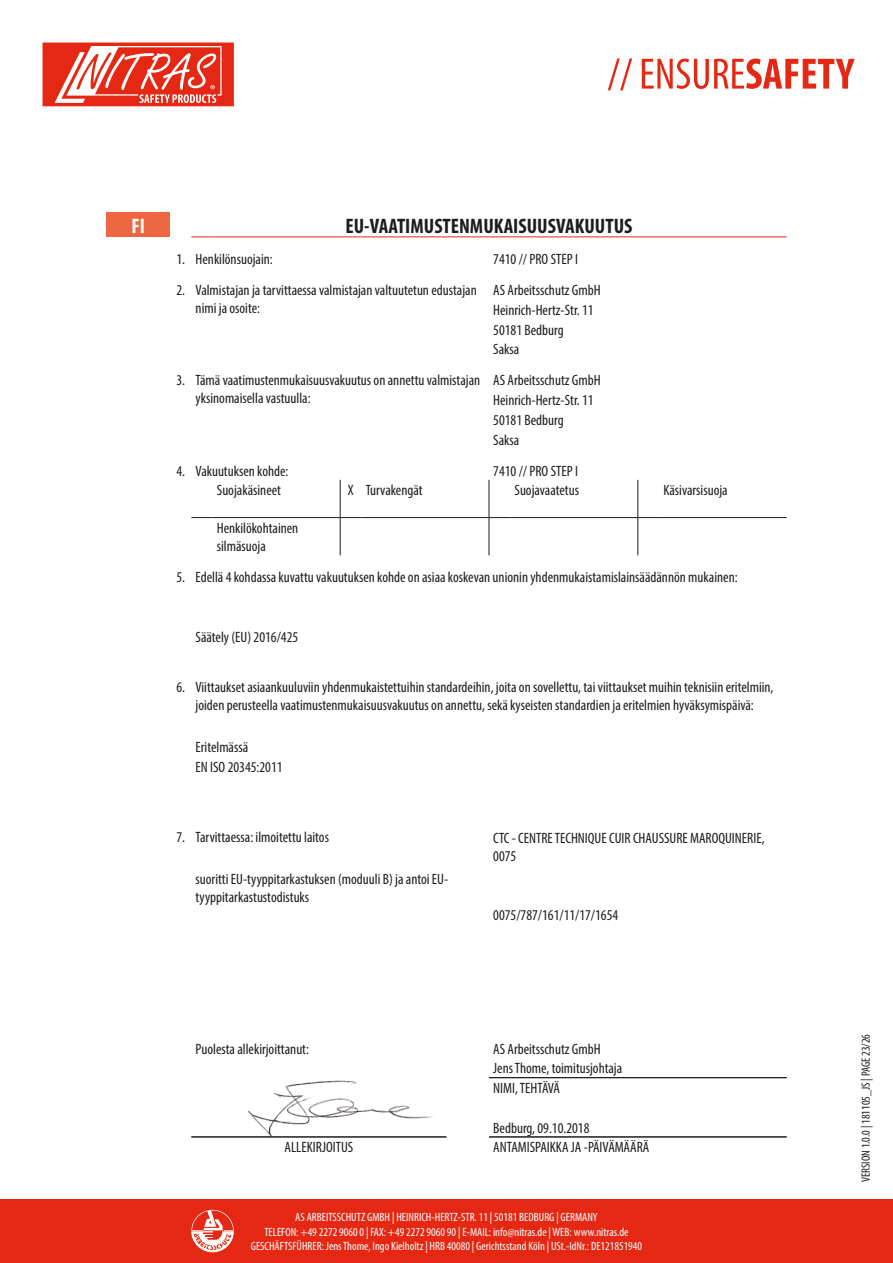
<style>
.page{position:relative;width:893px;height:1263px;background:#fff}
.page>*{position:absolute;margin:0;border:0;box-sizing:border-box;transform-origin:0 0}
.t1{font:700 condensed 21px "Myriad Pro";color:#1d1d1b}
.t2{font:700 condensed 21px "Myriad Pro";color:#fff}
.t3{font:condensed 15px/18px "Myriad Pro";color:#1d1d1b}
.t4{font:condensed 12px/14.4px "Myriad Pro";color:#fff;text-align:center}
.t5{font:condensed 12px "Myriad Pro";color:#1d1d1b}
</style>
<div class="page">
<div style="left:0;top:1199px;width:893px;height:64px;background:#e52813"></div>
<svg style="left:608px;top:58px;width:247px;height:32px"></svg>
<svg style="left:191px;top:1210px;width:43px;height:42px"></svg>
<svg style="left:43px;top:43px;width:191px;height:63px"></svg>
<img style="left:248px;top:1080px;width:186px;height:56px">
<div style="left:106px;top:213px;width:64px;height:24px;background:#ed6842"></div>
<svg style="left:191px;top:236px;width:22px;height:1px"></svg>
<hr style="left:213px;top:236px;width:127px;height:1px;background:#e52813">
<svg style="left:340px;top:236px;width:21px;height:1px"></svg>
<hr style="left:361px;top:236px;width:128px;height:1px;background:#e52813">
<svg style="left:489px;top:236px;width:21px;height:1px"></svg>
<hr style="left:510px;top:236px;width:128px;height:1px;background:#e52813">
<svg style="left:638px;top:236px;width:21px;height:1px"></svg>
<hr style="left:659px;top:236px;width:128px;height:1px;background:#e52813">
<hr style="left:340px;top:480px;width:1px;height:37px;background:#1d1d1b">
<hr style="left:489px;top:480px;width:1px;height:37px;background:#1d1d1b">
<hr style="left:637px;top:480px;width:1px;height:37px;background:#1d1d1b">
<hr style="left:340px;top:518px;width:1px;height:37px;background:#1d1d1b">
<svg style="left:489px;top:517px;width:21px;height:1px"></svg>
<hr style="left:489px;top:518px;width:1px;height:37px;background:#1d1d1b">
<hr style="left:510px;top:517px;width:128px;height:1px;background:#1d1d1b">
<hr style="left:637px;top:518px;width:1px;height:37px;background:#1d1d1b">
<svg style="left:638px;top:517px;width:21px;height:1px"></svg>
<hr style="left:659px;top:517px;width:128px;height:1px;background:#1d1d1b">
<svg style="left:191px;top:517px;width:22px;height:1px"></svg>
<hr style="left:213px;top:517px;width:127px;height:1px;background:#1d1d1b">
<svg style="left:340px;top:517px;width:21px;height:1px"></svg>
<hr style="left:361px;top:517px;width:128px;height:1px;background:#1d1d1b">
<hr style="left:191px;top:1136px;width:255px;height:1px;background:#1d1d1b">
<hr style="left:489px;top:1077px;width:298px;height:1px;background:#1d1d1b">
<hr style="left:489px;top:1136px;width:298px;height:1px;background:#1d1d1b">
<p class="t2" style="left:131px;top:212px;width:15px">FI</p>
<p class="t1" style="left:345px;top:212px;width:288px">EU-VAATIMUSTENMUKAISUUSVAKUUTUS</p>
<p class="t3" style="left:176px;top:250px;width:10px">1.</p>
<p class="t3" style="left:196px;top:250px;width:79px">Henkilönsuojain:</p>
<p class="t3" style="left:176px;top:281px;width:10px">2.</p>
<p class="t3" style="left:196px;top:281px;width:283px">Valmistajan ja tarvittaessa valmistajan valtuutetun edustajan nimi ja osoite:</p>
<p class="t3" style="left:493px;top:340px;width:28px">Saksa</p>
<p class="t3" style="left:176px;top:371px;width:10px">3.</p>
<p class="t3" style="left:196px;top:371px;width:286px">Tämä vaatimustenmukaisuusvakuutus on annettu valmistajan yksinomaisella vastuulla:</p>
<p class="t3" style="left:493px;top:430px;width:28px">Saksa</p>
<p class="t3" style="left:176px;top:461px;width:10px">4.</p>
<p class="t3" style="left:196px;top:461px;width:94px">Vakuutuksen kohde:</p>
<p class="t3" style="left:217px;top:481px;width:66px">Suojakäsineet</p>
<p class="t3" style="left:366px;top:481px;width:58px">Turvakengät</p>
<p class="t3" style="left:514px;top:481px;width:66px">Suojavaatetus</p>
<p class="t3" style="left:663px;top:481px;width:66px">Käsivarsisuoja</p>
<p class="t3" style="left:217px;top:519px;width:83px">Henkilökohtainen silmäsuoja</p>
<p class="t3" style="left:176px;top:568px;width:10px">5.</p>
<p class="t3" style="left:196px;top:568px;width:544px">Edellä 4 kohdassa kuvattu vakuutuksen kohde on asiaa koskevan unionin yhdenmukaistamislainsäädännön mukainen:</p>
<h1 class="t2" style="left:129px;top:212px;width:20px">DE</h1>
<p class="t3" style="left:493px;top:243px;width:109px;line-height:31px">7410 // PRO STEP I<br>AS Arbeitsschutz GmbH</p>
<p class="t3" style="left:493px;top:300px;width:102px;line-height:19.8px">Heinrich-Hertz-Str. 11<br>50181 Bedburg</p>
<p class="t3" style="left:493px;top:370px;width:109px;line-height:19.8px">AS Arbeitsschutz GmbH<br>Heinrich-Hertz-Str. 11<br>50181 Bedburg</p>
<p class="t3" style="left:493px;top:461px;width:86px">7410 // PRO STEP I</p>
<p class="t3" style="left:348px;top:481px;width:7px">X</p>
<p class="t3" style="left:196px;top:627px;width:104px">Säätely (EU) 2016/425</p>
<p class="t3" style="left:176px;top:678px;width:10px">6.</p>
<p class="t3" style="left:196px;top:678px;width:579px">Viittaukset asiaankuuluviin yhdenmukaistettuihin standardeihin, joita on sovellettu, tai viittaukset muihin teknisiin eritelmiin, joiden perusteella vaatimustenmukaisuusvakuutus on annettu, sekä kyseisten standardien ja eritelmien hyväksymispäivä:</p>
<p class="t3" style="left:196px;top:738px;width:54px">Eritelmässä</p>
<p class="t3" style="left:196px;top:758px;width:88px">EN ISO 20345:2011</p>
<p class="t3" style="left:176px;top:828px;width:10px">7.</p>
<p class="t3" style="left:196px;top:828px;width:135px">Tarvittaessa: ilmoitettu laitos</p>
<p class="t3" style="left:196px;top:869px;width:254px">suoritti EU-tyyppitarkastuksen (moduuli B) ja antoi EU&shy;tyyppitarkastustodistuks</p>
<p class="t3" style="left:493px;top:828px;width:273px">CTC - CENTRE TECHNIQUE CUIR CHAUSSURE MAROQUINERIE,<br>0075</p>
<p class="t3" style="left:493px;top:906px;width:127px">0075/787/161/11/17/1654</p>
<p class="t3" style="left:196px;top:1039px;width:115px">Puolesta allekirjoittanut:</p>
<p class="t3" style="left:493px;top:1039px;width:109px">AS Arbeitsschutz GmbH</p>
<p class="t3" style="left:493px;top:1059px;width:130px">Jens Thome, toimitusjohtaja</p>
<p class="t3" style="left:493px;top:1079px;width:68px">NIMI, TEHTÄVÄ</p>
<p class="t3" style="left:493px;top:1118px;width:98px">Bedburg, 09.10.2018</p>
<p class="t3" style="left:285px;top:1138px;width:70px">ALLEKIRJOITUS</p>
<p class="t3" style="left:493px;top:1138px;width:158px">ANTAMISPAIKKA JA -PÄIVÄMÄÄRÄ</p>
<p class="t4" style="left:251px;top:1210px;width:393px">AS ARBEITSSCHUTZ GMBH | HEINRICH-HERTZ-STR. 11 | 50181 BEDBURG | GERMANY<br>TELEFON: +49 2272 9060 0 | FAX: +49 2272 9060 90 | E-MAIL: info@nitras.de | WEB: www.nitras.de<br>GESCHÄFTSFÜHRER: Jens Thome, Ingo Kielholtz | HRB 40080 | Gerichtsstand Köln | USt.-IdNr.: DE121851940</p>
<p class="t5" style="left:859px;top:1182px;width:150px;rotate:-90deg">VERSION 1.0.0 | 181105_JS | PAGE 23/26</p>
</div>
